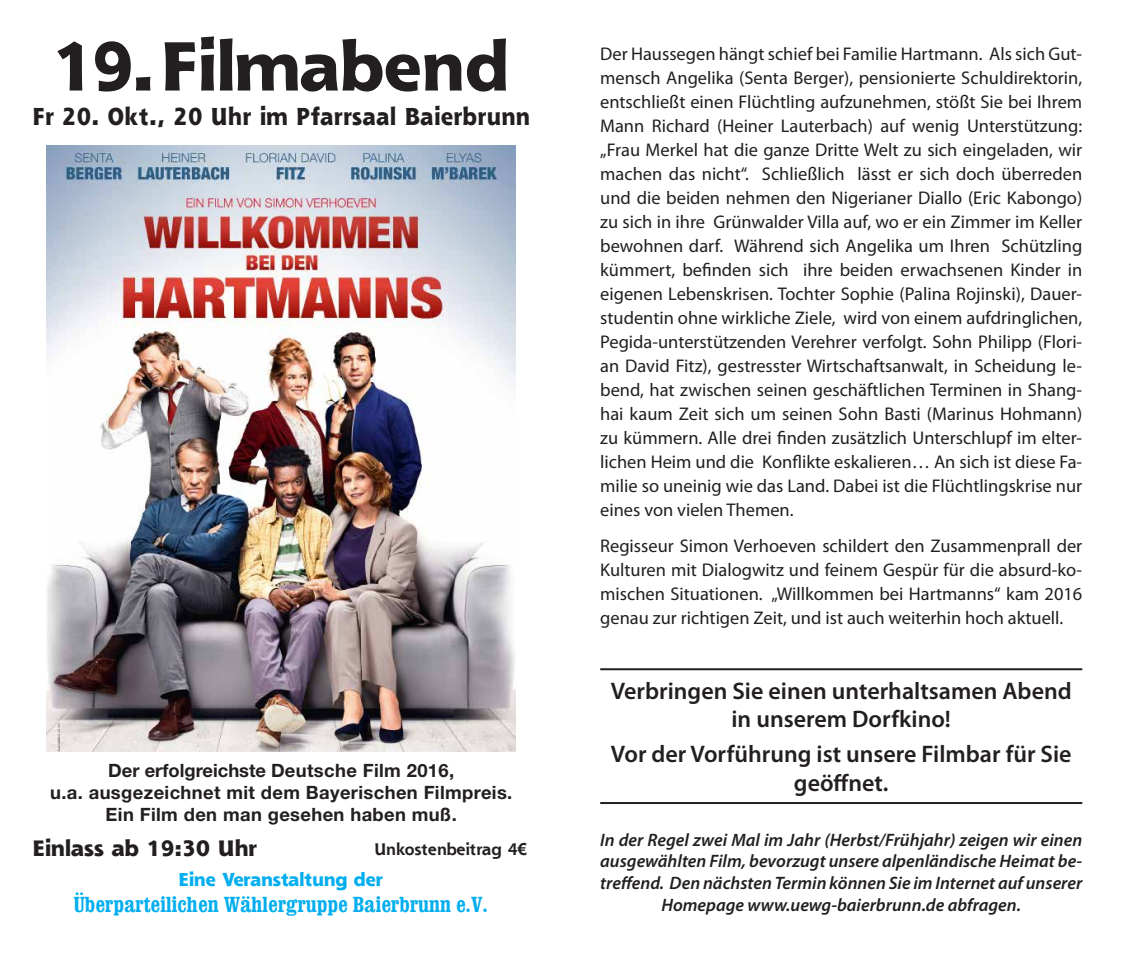
<style>
.page{position:relative;width:1123px;height:964px;background:#fff}
.page>*{position:absolute;margin:0;border:0;box-sizing:border-box;transform-origin:0 0}
.t1{font:800 68px "Shannon ATT";color:#231f20}
.t2{font:800 24.2px "Shannon ATT";letter-spacing:.03em;color:#231f20;scale:.91 1}
.t3{font:600 24px/28.8px "Myriad Pro";color:#231f20;text-align:center}
.t4{font:700 condensed 22px "Clarendon";color:#00aeef}
.t5{font:800 22px "Shannon ATT";color:#231f20}
.t6{font:18.4px/24px "Myriad Pro";color:#231f20;text-align:justify}
.t7{font:700 18.4px/22px "Helvetica Neue";letter-spacing:.02em;color:#231f20;text-align:center}
.t8{font:800 18.4px "Shannon ATT";color:#00aeef}
.t9{font:italic 600 18px/21.6px "Myriad Pro";color:#231f20;text-align:center}
.t10{font:700 16.6px "Shannon ATT";color:#231f20}
.s1{font-family:"Arial"}
</style>
<div class="page">
<img style="left:47px;top:146px;width:469px;height:605px">
<hr style="left:600px;top:668px;width:482px;height:2px;background:#231f20">
<hr style="left:600px;top:802px;width:482px;height:2px;background:#231f20">
<h1 class="t1" style="left:52px;top:24px;width:458px">19.Filmabend</h1>
<h2 class="t2" style="left:32px;top:101px;width:548px">Fr 20. Okt., 20 Uhr im Pfarrsaal Baierbrunn</h2>
<p class="t7" style="left:50px;top:759px;width:464px">Der erfolgreichste Deutsche Film 2016,<br>u.a. ausgezeichnet mit dem Bayerischen Filmpreis.<br>Ein Film den man gesehen haben muß.</p>
<p class="t5" style="left:32px;top:834px;width:226px">Einlass ab 19:30 Uhr</p>
<p class="t10" style="left:374px;top:839px;width:154px">Unkostenbeitrag 4<span class="s1">€</span></p>
<p class="t8" style="left:179px;top:867px;width:206px">Eine Veranstaltung der</p>
<p class="t4" style="left:74px;top:890px;width:415px">Überparteilichen Wählergruppe Baierbrunn e.V.</p>
<p class="t6" style="left:600px;top:42px;width:483px">Der Haussegen hängt schief bei Familie Hartmann. Als sich Gut&shy;mensch Angelika (Senta Berger), pensionierte Schuldirektorin, entschließt einen Flüchtling aufzunehmen, stößt Sie bei Ihrem Mann Richard (Heiner Lauterbach) auf wenig Unterstützung: „Frau Merkel hat die ganze Dritte Welt zu sich eingeladen, wir machen das nicht“. Schließlich lässt er sich doch überreden und die beiden nehmen den Nigerianer Diallo (Eric Kabongo) zu sich in ihre Grünwalder Villa auf, wo er ein Zimmer im Keller bewohnen darf. Während sich Angelika um Ihren Schützling kümmert, befinden sich ihre beiden erwachsenen Kinder in eigenen Lebenskrisen. Tochter Sophie (Palina Rojinski), Dauer&shy;studentin ohne wirkliche Ziele, wird von einem aufdringlichen, Pegida-unterstützenden Verehrer verfolgt. Sohn Philipp (Flori&shy;an David Fitz), gestresster Wirtschaftsanwalt, in Scheidung le&shy;bend, hat zwischen seinen geschäftlichen Terminen in Shang&shy;hai kaum Zeit sich um seinen Sohn Basti (Marinus Hohmann) zu kümmern. Alle drei finden zusätzlich Unterschlupf im elter&shy;lichen Heim und die Konflikte eskalieren… An sich ist diese Fa&shy;milie so uneinig wie das Land. Dabei ist die Flüchtlingskrise nur eines von vielen Themen.</p>
<p class="t6" style="left:600px;top:533px;width:483px">Regisseur Simon Verhoeven schildert den Zusammenprall der Kulturen mit Dialogwitz und feinem Gespür für die absurd-ko&shy;mischen Situationen. „Willkommen bei Hartmanns“ kam 2016 genau zur richtigen Zeit, und ist auch weiterhin hoch aktuell.</p>
<h3 class="t3" style="left:610px;top:675px;width:462px">Verbringen Sie einen unterhaltsamen Abend in unserem Dorfkino!</h3>
<h3 class="t3" style="left:611px;top:739px;width:462px">Vor der Vorführung ist unsere Filmbar für Sie geöffnet.</h3>
<p class="t9" style="left:600px;top:828px;width:483px">In der Regel zwei Mal im Jahr (Herbst/Frühjahr) zeigen wir einen ausgewählten Film, bevorzugt unsere alpenländische Heimat be&shy;treffend. Den nächsten Termin können Sie im Internet auf unserer Homepage www.uewg-baierbrunn.de abfragen.</p>
</div>
